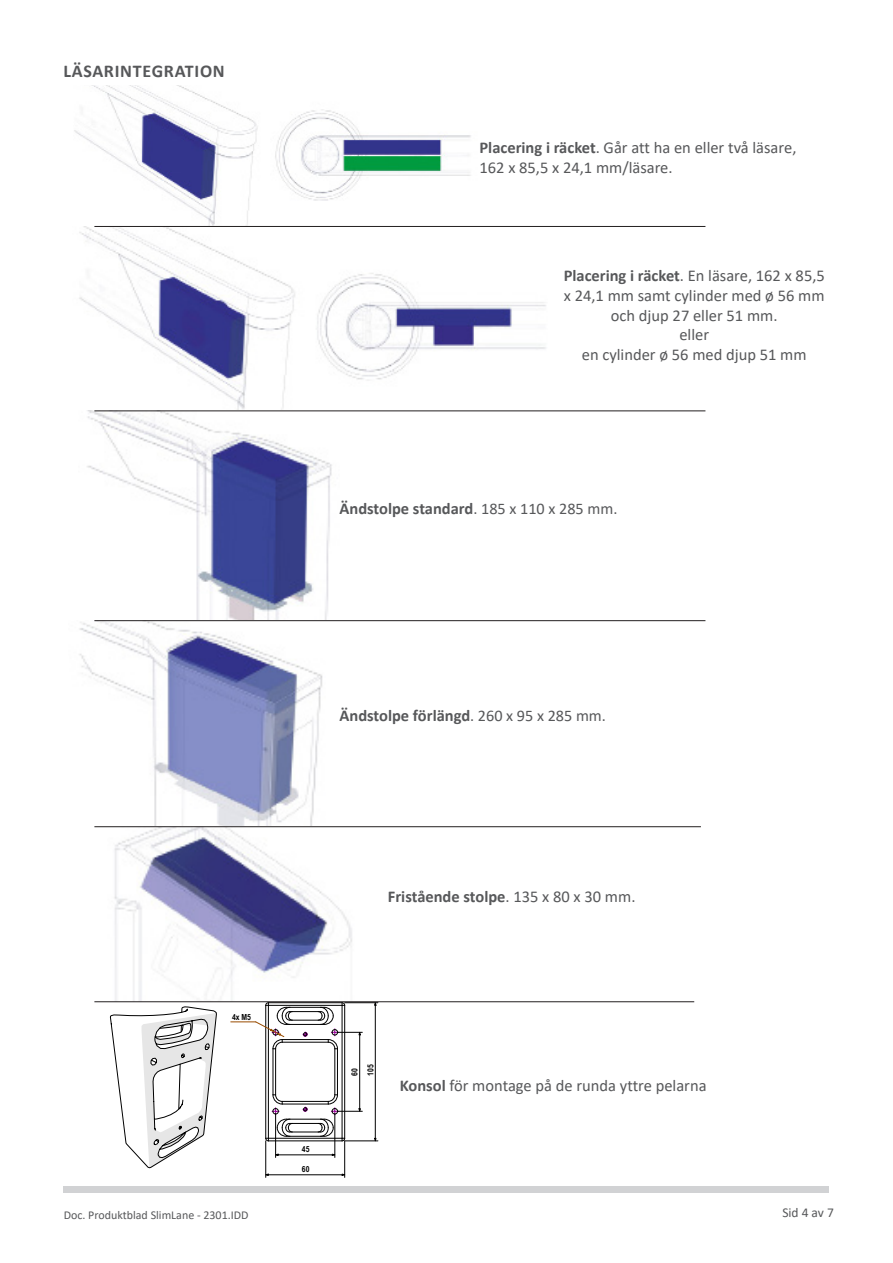
<style>
.page{position:relative;width:893px;height:1263px;background:#fff}
.page>*{position:absolute;margin:0;border:0;box-sizing:border-box;transform-origin:0 0}
.TS_Underrubrik{font:700 18px "Calibri";letter-spacing:.04em;color:#57585a}
.TS_Brödtext{font:16.5px/19.8px "Calibri";color:#57585a;text-align:center}
.TS_Brödtext-2{font:700 16.5px "Calibri";color:#57585a}
.TS_Rubrik{font:13.5px "Calibri";color:#57585a}
.TS_Sidfot_H{font:12px "Calibri";color:#57585a}
.t1{font:700 8.4px/15.8px "Arial Narrow";color:#000}
.s1{font-weight:700}
.s2{font-weight:400;font-size:16.2px}
.s3{font-weight:400}
</style>
<div class="page">
<div style="left:64px;top:1186px;width:765px;height:7px;background:#d1d2d4"></div>
<img style="left:74px;top:85px;width:397px;height:141px">
<img style="left:79px;top:226px;width:467px;height:184px">
<hr style="left:94px;top:226px;width:611px;height:1px;background:#231f20">
<img style="left:87px;top:410px;width:252px;height:210px">
<img style="left:79px;top:621px;width:255px;height:205px">
<img style="left:94px;top:827px;width:268px;height:174px">
<hr style="left:94px;top:410px;width:611px;height:1px;background:#231f20">
<hr style="left:94px;top:620px;width:611px;height:1px;background:#231f20">
<hr style="left:94px;top:826px;width:607px;height:1px;background:#231f20">
<svg style="left:110px;top:1006px;width:107px;height:162px"></svg>
<hr style="left:268px;top:1140px;width:74px;height:1px;background:#000">
<hr style="left:268px;top:1138px;width:74px;height:1px;background:#000">
<hr style="left:344px;top:1005px;width:1px;height:133px;background:#000">
<hr style="left:342px;top:1005px;width:1px;height:133px;background:#000">
<hr style="left:268px;top:1002px;width:74px;height:1px;background:#000">
<hr style="left:268px;top:1005px;width:74px;height:1px;background:#000">
<hr style="left:265px;top:1005px;width:1px;height:133px;background:#000">
<hr style="left:268px;top:1005px;width:1px;height:133px;background:#000">
<hr style="left:286px;top:1119px;width:38px;height:1px;background:#000">
<hr style="left:286px;top:1007px;width:38px;height:1px;background:#000">
<hr style="left:290px;top:1011px;width:31px;height:1px;background:#000">
<hr style="left:290px;top:1123px;width:31px;height:1px;background:#000">
<hr style="left:275px;top:1049px;width:1px;height:46px;background:#000">
<hr style="left:282px;top:1101px;width:46px;height:1px;background:#000">
<hr style="left:335px;top:1049px;width:1px;height:46px;background:#000">
<hr style="left:282px;top:1042px;width:46px;height:1px;background:#000">
<hr style="left:290px;top:1132px;width:31px;height:1px;background:#000">
<hr style="left:290px;top:1020px;width:31px;height:1px;background:#000">
<hr style="left:273px;top:1049px;width:1px;height:46px;background:#000">
<svg style="left:265px;top:1094px;width:28px;height:47px"></svg>
<hr style="left:282px;top:1104px;width:46px;height:1px;background:#000">
<hr style="left:337px;top:1049px;width:1px;height:46px;background:#000">
<hr style="left:282px;top:1039px;width:46px;height:1px;background:#000">
<hr style="left:286px;top:1024px;width:38px;height:1px;background:#000">
<hr style="left:286px;top:1136px;width:38px;height:1px;background:#000">
<svg style="left:303px;top:1032px;width:4px;height:4px"></svg>
<svg style="left:303px;top:1107px;width:4px;height:4px"></svg>
<svg style="left:231px;top:1002px;width:62px;height:47px"></svg>
<hr style="left:275px;top:1114px;width:1px;height:43px;background:#000">
<hr style="left:335px;top:1114px;width:1px;height:43px;background:#000">
<hr style="left:278px;top:1154px;width:54px;height:1px;background:#000">
<hr style="left:265px;top:1141px;width:1px;height:36px;background:#000">
<hr style="left:344px;top:1141px;width:1px;height:36px;background:#000">
<hr style="left:268px;top:1174px;width:74px;height:1px;background:#000">
<hr style="left:359px;top:1035px;width:1px;height:74px;background:#000">
<svg style="left:318px;top:1094px;width:44px;height:47px"></svg>
<svg style="left:318px;top:1002px;width:44px;height:47px"></svg>
<hr style="left:345px;top:1140px;width:33px;height:1px;background:#000">
<hr style="left:345px;top:1002px;width:33px;height:1px;background:#000">
<hr style="left:375px;top:1005px;width:1px;height:133px;background:#000">
<hr style="left:94px;top:1001px;width:600px;height:1px;background:#231f20">
<p class="TS_Underrubrik" style="left:63px;top:59px;width:163px">LÄSARINTEGRATION</p>
<p class="TS_Brödtext" style="left:479px;top:137px;width:318px"><span class="s1">Placering i räcket</span>. Går att ha en eller två läsare,</p>
<p class="TS_Brödtext" style="left:479px;top:157px;width:195px">162 x 85,5 x 24,1 mm/läsare.</p>
<p class="TS_Brödtext" style="left:564px;top:265px;width:263px"><span class="s1">Placering i räcket</span>. En läsare, 162 x 85,5 x 24,1 mm samt cylinder med ø 56 mm och djup 27 eller 51 mm.</p>
<p class="TS_Brödtext" style="left:679px;top:325px;width:31px">eller</p>
<p class="TS_Brödtext" style="left:582px;top:344px;width:226px">en cylinder ø 56 med djup 51 mm</p>
<p class="TS_Brödtext-2" style="left:339px;top:497px;width:279px">Ändstolpe standard<span class="s2">. 185 x 110 x 285 mm.</span></p>
<p class="TS_Brödtext-2" style="left:339px;top:704px;width:268px">Ändstolpe förlängd<span class="s2">. 260 x 95 x 285 mm.</span></p>
<p class="t1" style="left:232px;top:1009px;width:21px">4x M5</p>
<p class="TS_Brödtext-2" style="left:388px;top:884px;width:249px">Fristående stolpe<span class="s3">. 135 x 80 x 30 mm.</span></p>
<p class="t1" style="left:302px;top:1141px;width:9px">45</p>
<p class="t1" style="left:302px;top:1161px;width:9px">60</p>
<p class="t1" style="left:346px;top:1076px;width:13px;rotate:-90deg">60<br>105</p>
<p class="TS_Brödtext" style="left:400px;top:1075px;width:308px"><span class="s1">Konsol</span> för montage på de runda yttre pelarna</p>
<p class="TS_Sidfot_H" style="left:783px;top:1203px;width:47px">Sid 4 av 8</p>
<p class="TS_Sidfot_H" style="left:64px;top:1206px;width:186px">Doc. Produktblad SlimLane - 2301.IDD</p>
<p class="TS_Rubrik" style="left:782px;top:1203px;width:53px">Sid 4 av 7</p>
</div>
